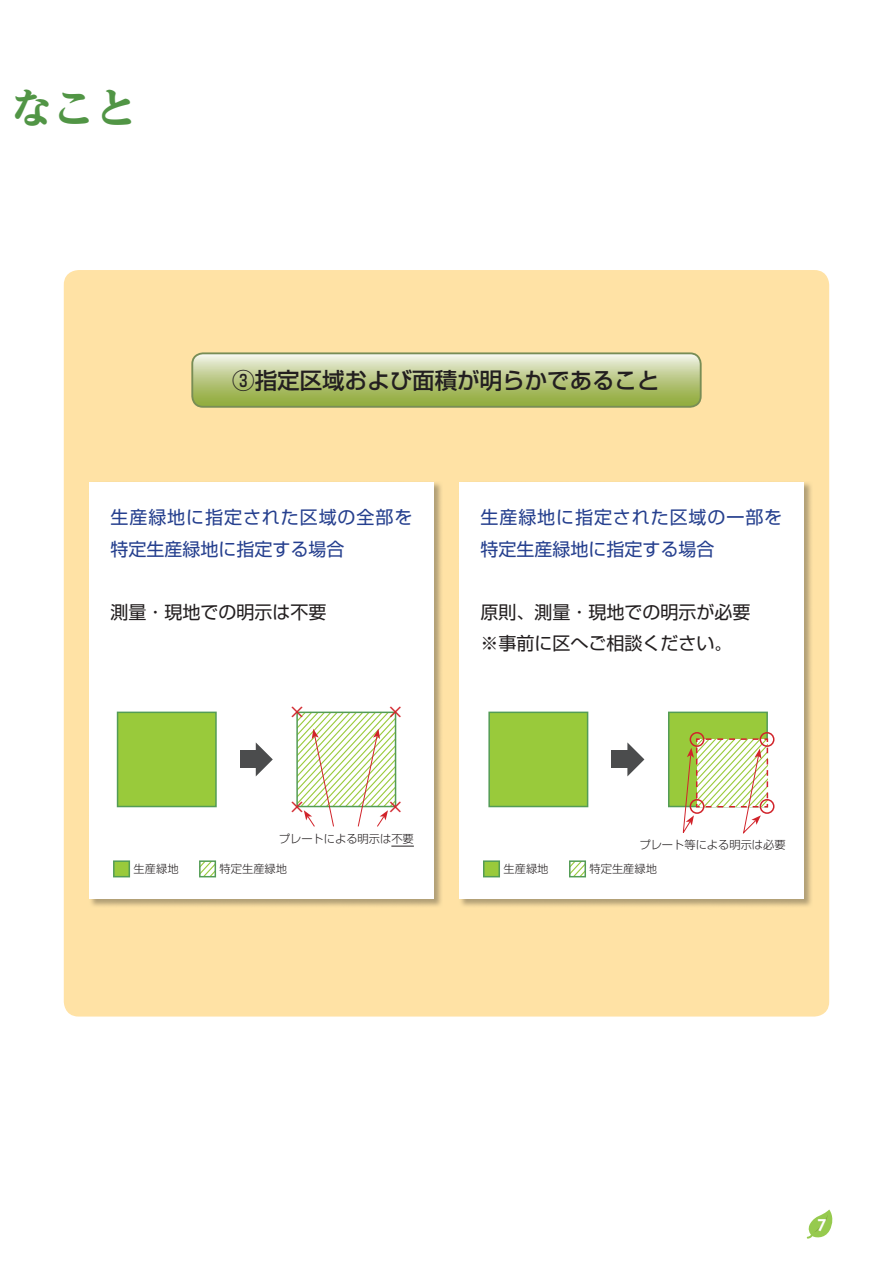
<style>
.page{position:relative;width:893px;height:1263px;background:#fff}
.page>*{position:absolute;margin:0;border:0;box-sizing:border-box;transform-origin:0 0}
.t1{font:800 42px "UD Reimin Pro";color:#519545}
.t2{font:500 22.5px "Shin Go Pro";color:#231f20}
.t3{font:18px/31.5px "Shin Go Pro";letter-spacing:.05em;color:#253f8e}
.t4{font:18px/31.5px "Shin Go Pro";color:#231f20}
.t5{font:18px "Gothic MB101 Pro";color:#d1232a}
.t6{font:700 16.5px "Century Gothic";color:#fff}
.t7{font:300 11.25px "Shin Go Pro";color:#231f20}
.s1{font-family:"Gothic MB101 Pro"}
</style>
<div class="page">
<svg style="left:807px;top:1209px;width:25px;height:29px"></svg>
<div style="left:64px;top:270px;width:765px;height:746px;background:#ffe2a5;border-radius:15px"></div>
<img style="left:91px;top:483px;width:350px;height:423px">
<div style="left:89px;top:482px;width:345px;height:417px;background:#fff"></div>
<img style="left:461px;top:483px;width:350px;height:423px">
<div style="left:459px;top:482px;width:345px;height:417px;background:#fff"></div>
<div style="left:117px;top:712px;width:100px;height:95px;background:#99ca3b;border:2px solid #539c56"></div>
<div style="left:488px;top:712px;width:100px;height:95px;background:#99ca3b;border:2px solid #539c56"></div>
<svg style="left:391px;top:846px;width:23px;height:1px"></svg>
<div style="left:113px;top:860px;width:17px;height:17px;background:#99ca3b;border:2px solid #539c56"></div>
<div style="left:483px;top:860px;width:17px;height:17px;background:#99ca3b;border:2px solid #539c56"></div>
<svg style="left:202px;top:863px;width:11px;height:11px"></svg>
<div style="left:199px;top:860px;width:17px;height:17px;border:2px solid #539c56"></div>
<svg style="left:572px;top:863px;width:11px;height:11px"></svg>
<div style="left:569px;top:860px;width:17px;height:17px;border:2px solid #539c56"></div>
<svg style="left:256px;top:742px;width:17px;height:34px"></svg>
<div style="left:240px;top:751px;width:17px;height:17px;background:#4b4c4d"></div>
<svg style="left:627px;top:742px;width:17px;height:34px"></svg>
<div style="left:612px;top:751px;width:17px;height:17px;background:#4b4c4d"></div>
<div style="left:668px;top:712px;width:100px;height:95px;background:#99ca3b;border:2px solid #539c56"></div>
<div style="left:690px;top:732px;width:14px;height:15px;border:2px solid #d1232a;border-radius:50%"></div>
<div style="left:760px;top:732px;width:14px;height:15px;border:2px solid #d1232a;border-radius:50%"></div>
<div style="left:760px;top:799px;width:14px;height:15px;border:2px solid #d1232a;border-radius:50%"></div>
<svg style="left:682px;top:738px;width:87px;height:96px"></svg>
<svg style="left:297px;top:712px;width:99px;height:115px"></svg>
<svg style="left:194px;top:355px;width:505px;height:50px"></svg>
<div style="left:191px;top:352px;width:511px;height:56px;border:2px solid #788d55;border-radius:11px"></div>
<h1 class="t1" style="left:11px;top:74px;width:128px">なこと</h1>
<p class="t2" style="left:232px;top:362px;width:429px">③指定区域および面積が明らかであること</p>
<p class="t3" style="left:111px;top:500px;width:303px">生産緑地に指定された区域の全部を特定生産緑地に指定する場合</p>
<p class="t4" style="left:111px;top:594px;width:217px">測量<span class="s1">・</span>現地での明示は不要</p>
<p class="t5" style="left:288px;top:697px;width:19px">×</p>
<p class="t5" style="left:387px;top:697px;width:19px">×</p>
<p class="t5" style="left:288px;top:792px;width:19px">×</p>
<p class="t5" style="left:387px;top:792px;width:19px">×</p>
<p class="t7" style="left:279px;top:830px;width:136px">プレートによる明示は不要</p>
<p class="t3" style="left:480px;top:500px;width:303px">生産緑地に指定された区域の一部を特定生産緑地に指定する場合</p>
<p class="t4" style="left:480px;top:594px;width:271px">原則<span class="s1">、</span>測量<span class="s1">・</span>現地での明示が必要<span class="s1">※</span>事前に区へご相談ください<span class="s1">。</span></p>
<p class="t7" style="left:639px;top:835px;width:148px">プレート等による明示は必要</p>
<p class="t7" style="left:134px;top:860px;width:46px">生産緑地</p>
<p class="t7" style="left:220px;top:860px;width:69px">特定生産緑地</p>
<p class="t7" style="left:503px;top:860px;width:46px">生産緑地</p>
<p class="t7" style="left:589px;top:860px;width:69px">特定生産緑地</p>
<p class="t6" style="left:817px;top:1212px;width:11px">7</p>
</div>
